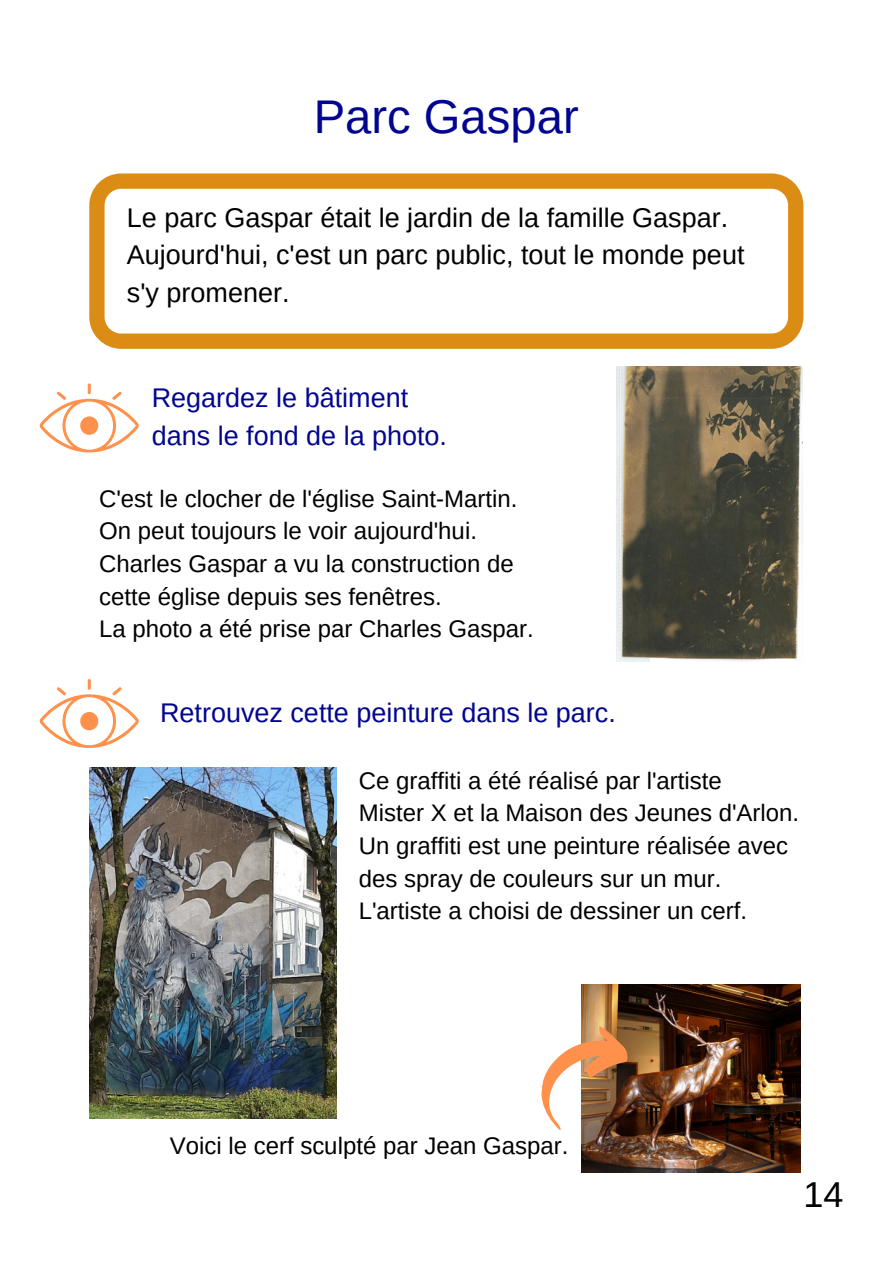
<style>
.page{position:relative;width:893px;height:1264px;background:#fff}
.page>*{position:absolute;margin:0;border:0;box-sizing:border-box;transform-origin:0 0}
.t1{font:47.25px "Arimo";color:#010590}
.t2{font:36px "Arimo";color:#000}
.t3{font:27px/37px "Arimo";color:#000}
.t4{font:27px "Arimo";color:#010590}
.t5{font:24px/32.5px "Arimo";color:#000}
.t6{font:24px/32.5px "Arimo";color:#000}
</style>
<div class="page">
<img style="left:89px;top:767px;width:247px;height:351px">
<svg style="left:89px;top:173px;width:714px;height:176px"></svg>
<img style="left:616px;top:366px;width:186px;height:296px">
<svg style="left:40px;top:679px;width:99px;height:69px"></svg>
<svg style="left:40px;top:383px;width:99px;height:69px"></svg>
<img style="left:581px;top:984px;width:219px;height:188px">
<img style="left:541px;top:1018px;width:90px;height:120px">
<p class="t1" style="left:314px;top:90px;width:266px">Parc Gaspar</p>
<p class="t3" style="left:127px;top:199px;width:602px">Le parc Gaspar était le jardin de la famille Gaspar.</p>
<p class="t3" style="left:127px;top:236px;width:619px">Aujourd'hui, c'est un parc public, tout le monde peut s'y promener.</p>
<p class="t4" style="left:152px;top:383px;width:258px">Regardez le bâtiment</p>
<p class="t4" style="left:152px;top:420px;width:297px">dans le fond de la photo.</p>
<p class="t5" style="left:99px;top:482px;width:420px">C'est le clocher de l'église Saint-Martin.</p>
<p class="t5" style="left:99px;top:514px;width:379px">On peut toujours le voir aujourd'hui.</p>
<p class="t5" style="left:99px;top:547px;width:416px">Charles Gaspar a vu la construction de cette église depuis ses fenêtres.</p>
<p class="t5" style="left:99px;top:612px;width:436px">La photo a été prise par Charles Gaspar.</p>
<p class="t4" style="left:160px;top:697px;width:457px">Retrouvez cette peinture dans le parc.</p>
<p class="t6" style="left:358px;top:764px;width:365px">Ce graffiti a été réalisé par l'artiste</p>
<p class="t6" style="left:358px;top:796px;width:442px">Mister X et la Maison des Jeunes d'Arlon.</p>
<p class="t6" style="left:358px;top:829px;width:431px">Un graffiti est une peinture réalisée avec des spray de couleurs sur un mur.</p>
<p class="t6" style="left:358px;top:894px;width:390px">L'artiste a choisi de dessiner un cerf.</p>
<p class="t5" style="left:170px;top:1129px;width:400px">Voici le cerf sculpté par Jean Gaspar.</p>
<p class="t2" style="left:803px;top:1173px;width:41px">14</p>
</div>
